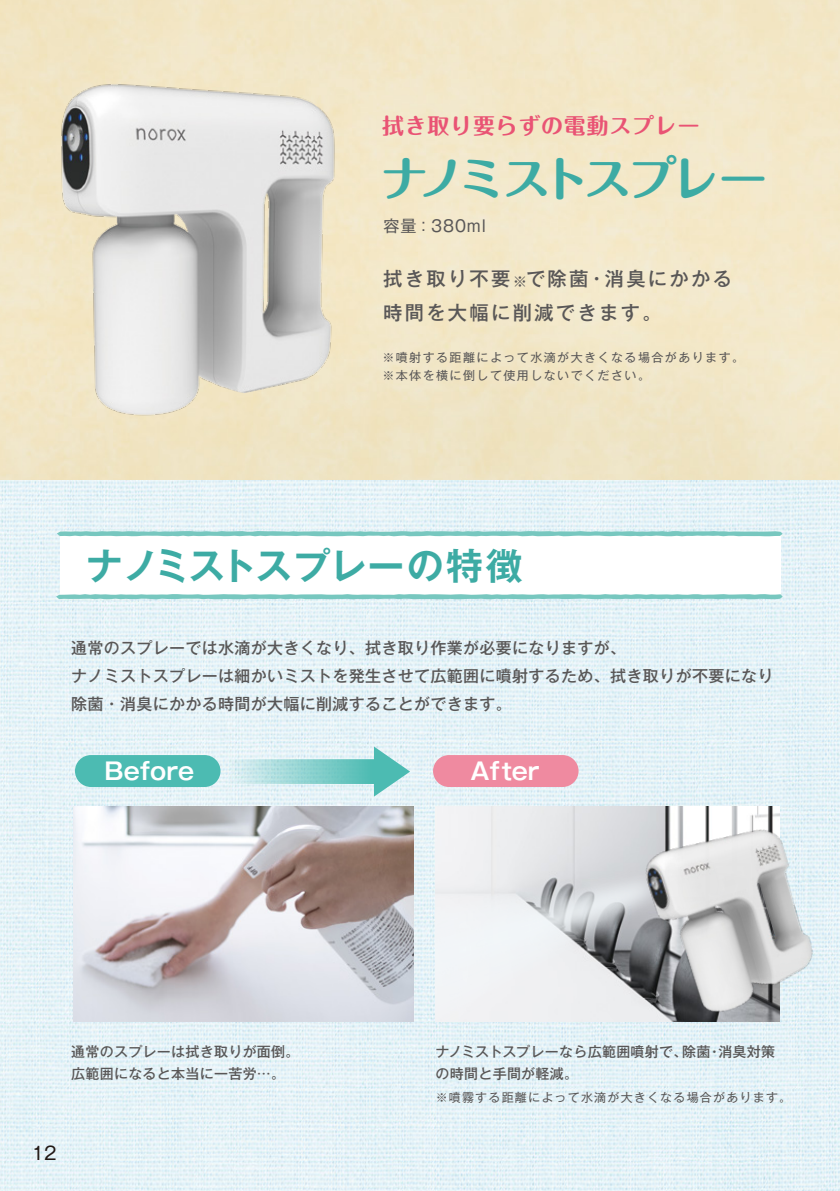
<style>
.page{position:relative;width:840px;height:1191px;background:#fff}
.page>*{position:absolute;margin:0;border:0;box-sizing:border-box;transform-origin:0 0}
.t1{font:700 48px "Maru Fo Pro";letter-spacing:-.11em;color:#3daba4}
.t2{font:700 37px "Gothic MB101 Pro De";color:#3daba4}
.t3{font:700 23.6px "Gothic MB101 Pro De";color:#fff}
.t4{font:700 21.8px "Maru Fo Pro";letter-spacing:.04em;color:#e95374}
.t5{font:500 19.2px/33.8px "Gothic MB101 Pro";letter-spacing:.12em;color:#595757}
.t6{font:18px "Gothic MB101 Pro";color:#221815}
.t7{font:500 16px/28px "Gothic MB101 Pro";letter-spacing:.02em;color:#595757}
.t8{font:16px "Gothic MB101 Pro";letter-spacing:.06em;color:#595757}
.t9{font:500 14px/22px "Gothic MB101 Pro";letter-spacing:.02em;color:#595757}
.t10{font:12px/18px "Gothic MB101 Pro";letter-spacing:.12em;color:#595757}
.t11{font:12px "Gothic MB101 Pro";letter-spacing:.1em;color:#595757}
.s1{font-size:14.4px}
</style>
<div class="page">
<img style="left:0;top:479px;width:839px;height:712px">
<div style="left:60px;top:533px;width:720px;height:63px;background:#fff"></div>
<svg style="left:57px;top:531px;width:725px;height:5px;background:#83cbc5"></svg>
<svg style="left:56px;top:594px;width:726px;height:5px;background:#86cdc6"></svg>
<img style="left:73px;top:806px;width:340px;height:215px">
<img style="left:435px;top:814px;width:197px;height:207px">
<img style="left:632px;top:810px;width:200px;height:219px">
<div style="left:75px;top:755px;width:145px;height:32px;background:#4cbbb2;border-radius:16px"></div>
<div style="left:433px;top:755px;width:145px;height:32px;background:#ef8aa0;border-radius:16px"></div>
<svg style="left:226px;top:746px;width:184px;height:50px;background:#b6e1e2"></svg>
<img style="left:48px;top:73px;width:299px;height:353px">
<h3 class="t4" style="left:382px;top:108px;width:319px">拭き取り要らずの電動スプレー</h3>
<h1 class="t1" style="left:380px;top:141px;width:388px">ナノミストスプレー</h1>
<p class="t8" style="left:383px;top:213px;width:104px">容量 : 380ml</p>
<p class="t5" style="left:383px;top:260px;width:350px">拭き取り不要<span class="s1">※</span>で除菌・消臭にかかる時間を大幅に削減できます。</p>
<p class="t10" style="left:382px;top:346px;width:363px">※噴射する距離によって水滴が大きくなる場合があります。※本体を横に倒して使用しないでください。</p>
<h2 class="t2" style="left:86px;top:535px;width:438px">ナノミストスプレーの特徴</h2>
<p class="t7" style="left:71px;top:631px;width:703px">通常のスプレーでは水滴が大きくなり、拭き取り作業が必要になりますが、<br>ナノミストスプレーは細かいミストを発生させて広範囲に噴射するため、拭き取りが不要になり除菌・消臭にかかる時間が大幅に削減することができます。</p>
<h3 class="t3" style="left:104px;top:752px;width:91px">Before</h3>
<h3 class="t3" style="left:470px;top:752px;width:71px">After</h3>
<p class="t9" style="left:71px;top:1039px;width:230px">通常のスプレーは拭き取りが面倒。広範囲になると本当に一苦労…。</p>
<p class="t9" style="left:435px;top:1039px;width:341px">ナノミストスプレーなら広範囲噴射で、除菌・消臭対策の時間と手間が軽減。</p>
<p class="t11" style="left:435px;top:1087px;width:357px">※噴霧する距離によって水滴が大きくなる場合があります。</p>
<p class="t6" style="left:32px;top:1138px;width:26px">12</p>
</div>
